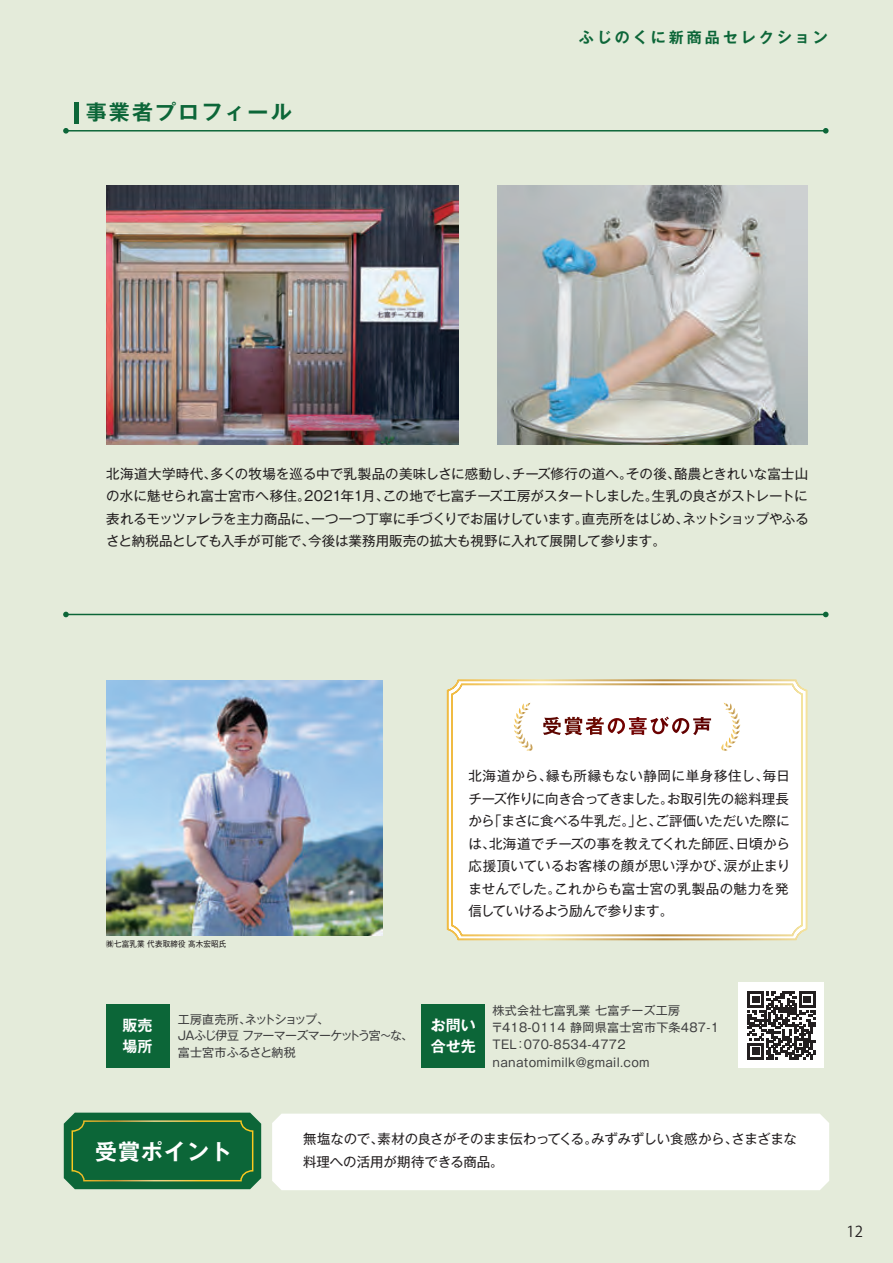
<style>
.page{position:relative;width:893px;height:1263px;background:#e4ebda}
.page>*{position:absolute;margin:0;border:0;box-sizing:border-box;transform-origin:0 0}
.t1{font:700 21.9px "Gothic MB101 Pro De";letter-spacing:.05em;color:#fff}
.t2{font:700 21px "Gothic MB101 Pro De";letter-spacing:.1em;color:#0c6638}
.t3{font:700 15px "Gothic MB101 Pro De";letter-spacing:.2em;color:#0c6638}
.t4{font:700 15px/21px "Gothic MB101 Pro De";color:#fff}
.t5{font:15px "Koz Go Pr 6 N";color:#231f20}
.t6{font:13.5px/22.5px "Gothic MB101 Pro";letter-spacing:-.005em;color:#231f20}
.t7{font:12px/17.2px "Gothic MB101 Pro";letter-spacing:.025em;color:#3e3e3f}
.t8{font:12px/16.5px "Gothic MB101 Pro";letter-spacing:-.06em;color:#3e3e3f}
.t9{font:8.25px "Gothic MB101 Pro";letter-spacing:.025em;color:#231f20;scale:.91 1}
</style>
<div class="page">
<hr style="left:74px;top:102px;width:4px;height:21px;background:#0c6638">
<div style="left:421px;top:1004px;width:64px;height:64px;background:#0c6638"></div>
<div style="left:106px;top:1004px;width:64px;height:64px;background:#0c6638"></div>
<div style="left:64px;top:1113px;width:197px;height:76px;background:#0c6638;border-radius:11px"></div>
<svg style="left:71px;top:1120px;width:183px;height:62px"></svg>
<hr style="left:66px;top:130px;width:760px;height:2px;background:#0c6638">
<svg style="left:63px;top:128px;width:6px;height:6px"></svg>
<svg style="left:823px;top:128px;width:6px;height:6px"></svg>
<hr style="left:66px;top:614px;width:760px;height:1px;background:#0c6638">
<svg style="left:63px;top:612px;width:6px;height:5px"></svg>
<svg style="left:823px;top:612px;width:6px;height:5px"></svg>
<div style="left:272px;top:1113px;width:557px;height:77px;background:#fff;border-radius:9px"></div>
<img style="left:106px;top:185px;width:353px;height:259px">
<img style="left:106px;top:680px;width:277px;height:255px">
<img style="left:497px;top:185px;width:311px;height:259px">
<svg style="left:446px;top:679px;width:362px;height:262px;background:#eee0b8"></svg>
<div style="left:451px;top:683px;width:353px;height:254px;background:#fff"></div>
<svg style="left:721px;top:703px;width:19px;height:48px"></svg>
<svg style="left:514px;top:703px;width:19px;height:48px"></svg>
<svg style="left:543px;top:716px;width:168px;height:19px;background:#c39c9b"></svg>
<div style="left:739px;top:983px;width:85px;height:85px;background:#fff"></div>
<svg style="left:747px;top:991px;width:68px;height:68px"></svg>
<h2 class="t2" style="left:86px;top:94px;width:207px">事業者プロフィール</h2>
<p class="t3" style="left:579px;top:25px;width:250px">ふじのくに新商品セレクション</p>
<p class="t6" style="left:106px;top:460px;width:704px;text-align:justify">北海道大学時代、多くの牧場を巡る中で乳製品の美味しさに感動し、チーズ修行の道へ。その後、酪農ときれいな富士山の水に魅せられ富士宮市へ移住。2021年1月、この地で七富チーズ工房がスタートしました。生乳の良さがストレートに表れるモッツァレラを主力商品に、一つ一つ丁寧に手づくりでお届けしています。直売所をはじめ、ネットショップやふるさと納税品としても入手が可能で、今後は業務用販売の拡大も視野に入れて展開して参ります。</p>
<p class="t9" style="left:106px;top:937px;width:133px">㈱七富乳業 代表取締役 髙木宏昭氏</p>
<p class="t6" style="left:468px;top:763px;width:323px">北海道から、縁も所縁もない静岡に単身移住し、毎日チーズ作りに向き合ってきました。お取引先の総料理長から「まさに食べる牛乳だ。」と、ご評価いただいた際には、北海道でチーズの事を教えてくれた師匠、日頃から応援頂いているお客様の顔が思い浮かび、涙が止まりませんでした。これからも富士宮の乳製品の魅力を発信していけるよう励んで参ります。　</p>
<p class="t4" style="left:123px;top:1013px;width:31px">販売場所</p>
<p class="t8" style="left:178px;top:1009px;width:237px">工房直売所、ネットショップ、<br>JAふじ伊豆 ファーマーズマーケットう宮～な、富士宮市ふるさと納税</p>
<p class="t7" style="left:491px;top:1000px;width:229px">株式会社七富乳業 七富チーズ工房〒418-0114 静岡県富士宮市下条487-1<br>TEL：070-8534-4772 nanatomimilk@gmail.com</p>
<p class="t4" style="left:431px;top:1013px;width:46px">お問い合せ先</p>
<h1 class="t1" style="left:95px;top:1133px;width:138px">受賞ポイント</h1>
<p class="t6" style="left:303px;top:1126px;width:495px">無塩なので、素材の良さがそのまま伝わってくる。みずみずしい食感から、さまざまな料理への活用が期待できる商品。</p>
<p class="t5" style="left:846px;top:1223px;width:18px">12</p>
</div>
